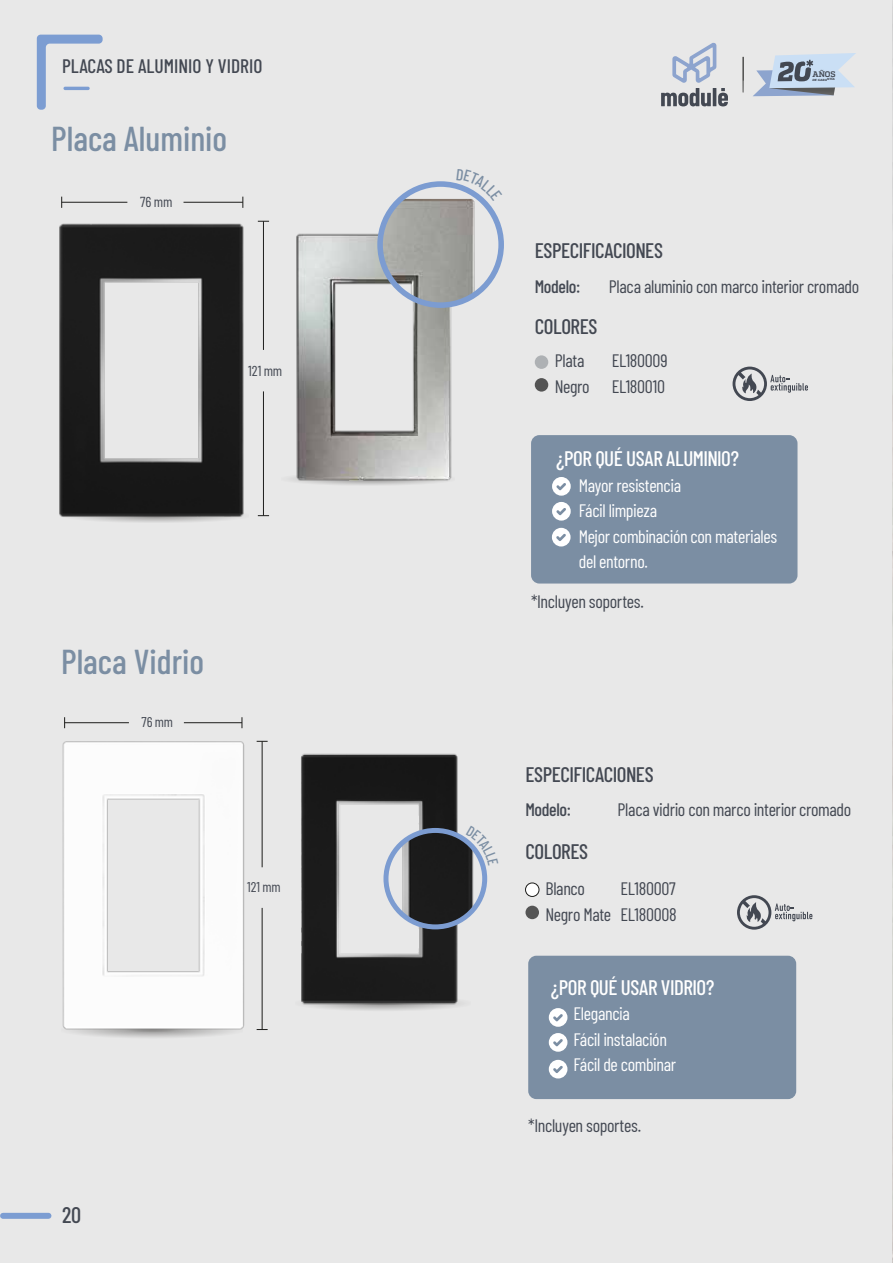
<style>
.page{position:relative;width:893px;height:1263px;background:#e8e8e8}
.page>*{position:absolute;margin:0;border:0;box-sizing:border-box;transform-origin:0 0}
.t1{font:500 34.5px "Barlow Condensed";color:#7b8ea3}
.t2{font:500 22.5px "Barlow Condensed";color:#434852}
.t3{font:500 21px "Barlow Condensed";letter-spacing:-.02em;color:#434852}
.t4{font:500 21px "Barlow Condensed";letter-spacing:-.025em;color:#fff}
.t5{font:500 19.5px "Barlow Condensed";color:#434852}
.t6{font:18px/25.5px "Barlow Condensed";letter-spacing:-.02em;color:#434852}
.t7{font:18px/25.5px "Barlow Condensed";letter-spacing:-.02em;color:#fff}
.t8{font:500 18px "Barlow Condensed";letter-spacing:-.02em;color:#434852}
.t9{font:14.55px "Barlow Condensed";letter-spacing:-.005em;color:#434852}
.t10{font:14.25px "Barlow Condensed";color:#434852}
.t11{font:700 8.1px "Quadon";color:#434852}
.t12{font:italic 800 3px "Montserrat";color:#434852}
</style>
<div class="page">
<svg style="left:37px;top:35px;width:66px;height:75px"></svg>
<hr style="left:63px;top:87px;width:27px;height:3px;background:#7c9dd2;border-radius:2px">
<img style="left:290px;top:233px;width:169px;height:252px">
<img style="left:380px;top:184px;width:112px;height:121px">
<div style="left:377px;top:181px;width:127px;height:127px;border:6px solid #7c9cd1;border-radius:50%"></div>
<div style="left:63px;top:507px;width:185px;height:17px;background:linear-gradient(to right,#dfdfdf,#dfdfdf)"></div>
<img style="left:59px;top:223px;width:188px;height:298px">
<hr style="left:184px;top:202px;width:59px;height:1px;background:#1d1d1b">
<hr style="left:62px;top:202px;width:65px;height:1px;background:#1d1d1b">
<hr style="left:263px;top:391px;width:1px;height:125px;background:#1d1d1b">
<hr style="left:263px;top:221px;width:1px;height:129px;background:#1d1d1b">
<svg style="left:732px;top:367px;width:76px;height:34px"></svg>
<div style="left:535px;top:378px;width:13px;height:14px;background:#545454;border-radius:50%"></div>
<div style="left:535px;top:355px;width:13px;height:14px;background:#aeb1b4;border-radius:50%"></div>
<div style="left:531px;top:435px;width:266px;height:148px;background:#7b8ea3;border-radius:8px"></div>
<svg style="left:552px;top:477px;width:19px;height:19px"></svg>
<svg style="left:552px;top:502px;width:19px;height:19px"></svg>
<svg style="left:552px;top:528px;width:19px;height:18px"></svg>
<svg style="left:319px;top:1002px;width:143px;height:8px"></svg>
<img style="left:301px;top:753px;width:160px;height:254px">
<hr style="left:184px;top:722px;width:58px;height:1px;background:#1d1d1b">
<hr style="left:65px;top:722px;width:64px;height:1px;background:#1d1d1b">
<hr style="left:262px;top:908px;width:1px;height:121px;background:#1d1d1b">
<hr style="left:262px;top:741px;width:1px;height:126px;background:#1d1d1b">
<div style="left:62px;top:1020px;width:180px;height:19px;background:linear-gradient(to right,#dedede,#dedede)"></div>
<img style="left:62px;top:741px;width:183px;height:294px">
<img style="left:386px;top:830px;width:93px;height:97px">
<div style="left:383px;top:828px;width:104px;height:101px;border:5px solid #7c9cd1;border-radius:50%"></div>
<svg style="left:737px;top:895px;width:75px;height:35px"></svg>
<div style="left:525px;top:906px;width:14px;height:13px;background:#545454;border-radius:50%"></div>
<div style="left:525px;top:883px;width:14px;height:13px;background:#fff;border-radius:50%"></div>
<div style="left:525px;top:882px;width:14px;height:15px;border:1px solid #1d1d1b;border-radius:50%"></div>
<div style="left:528px;top:956px;width:268px;height:143px;background:#7b8ea3;border-radius:8px"></div>
<svg style="left:549px;top:1008px;width:18px;height:19px"></svg>
<svg style="left:549px;top:1033px;width:18px;height:19px"></svg>
<svg style="left:549px;top:1060px;width:18px;height:18px"></svg>
<img style="left:892px;top:0;width:1px;height:1263px">
<svg style="left:661px;top:43px;width:67px;height:63px"></svg>
<svg style="left:753px;top:53px;width:103px;height:43px"></svg>
<svg style="left:742px;top:56px;width:2px;height:37px"></svg>
<div style="left:3px;top:1213px;width:45px;height:6px;background:#7c9dd2"></div>
<svg style="left:457px;top:183px;width:35px;height:18px"></svg>
<svg style="left:466px;top:830px;width:20px;height:35px"></svg>
<p class="t5" style="left:62px;top:52px;width:202px">PLACAS DE ALUMINIO Y VIDRIO</p>
<h1 class="t1" style="left:51px;top:114px;width:177px">Placa Aluminio</h1>
<p class="t9" style="left:140px;top:191px;width:34px">76 mm</p>
<p class="t9" style="left:248px;top:360px;width:36px">121 mm</p>
<h1 class="t1" style="left:61px;top:637px;width:145px">Placa Vidrio</h1>
<p class="t10" style="left:142px;top:712px;width:33px">76 mm</p>
<p class="t10" style="left:247px;top:877px;width:35px">121 mm</p>
<p class="t2" style="left:62px;top:1198px;width:21px">20</p>
<p class="t3" style="left:535px;top:235px;width:130px">ESPECIFICACIONES</p>
<p class="t11" style="left:812px;top:70px;width:25px;rotate:-1deg">AÑOS</p>
<p class="t12" style="left:812px;top:77px;width:24px;rotate:-1deg">DE GARANTÍA</p>
<p class="t8" style="left:535px;top:274px;width:47px">Modelo:</p>
<p class="t6" style="left:609px;top:273px;width:252px">Placa aluminio con marco interior cromado</p>
<p class="t3" style="left:535px;top:312px;width:64px">COLORES</p>
<p class="t6" style="left:555px;top:347px;width:37px">Plata<br>Negro</p>
<p class="t6" style="left:612px;top:347px;width:57px">EL180009<br>EL180010</p>
<p class="t4" style="left:556px;top:444px;width:184px">¿POR QUÉ USAR ALUMINIO?</p>
<p class="t7" style="left:579px;top:471px;width:200px">Mayor resistencia<br>Fácil limpieza<br>Mejor combinación con materiales del entorno.</p>
<p class="t6" style="left:531px;top:588px;width:114px">*Incluyen soportes.</p>
<p class="t3" style="left:525px;top:759px;width:130px">ESPECIFICACIONES</p>
<p class="t8" style="left:525px;top:797px;width:47px">Modelo:</p>
<p class="t6" style="left:618px;top:796px;width:235px">Placa vidrio con marco interior cromado</p>
<p class="t3" style="left:525px;top:836px;width:64px">COLORES</p>
<p class="t6" style="left:545px;top:874px;width:67px">Blanco<br>Negro Mate</p>
<p class="t6" style="left:621px;top:874px;width:58px">EL180007<br>EL180008</p>
<p class="t4" style="left:551px;top:972px;width:165px">¿POR QUÉ USAR VIDRIO?</p>
<p class="t7" style="left:573px;top:999px;width:104px">Elegancia<br>Fácil instalación<br>Fácil de combinar</p>
<p class="t6" style="left:528px;top:1112px;width:114px">*Incluyen soportes.</p>
</div>
